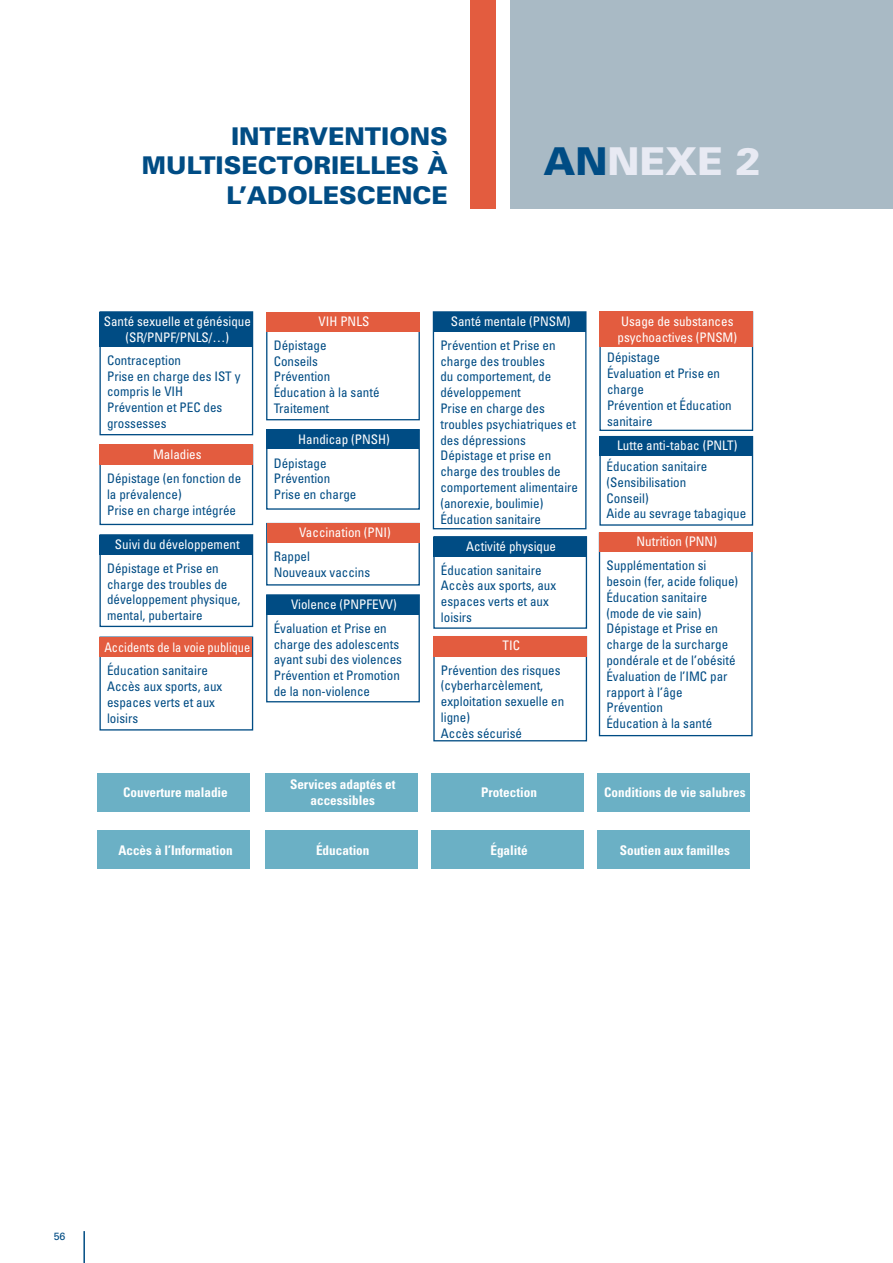
<style>
.page{position:relative;width:893px;height:1263px;background:#fff}
.page>*{position:absolute;margin:0;border:0;box-sizing:border-box;transform-origin:0 0}
.t1{font:900 38.4px "Univers";color:#e8eaf3}
.t2{font:900 24.45px/29.2px "Univers";color:#004c84;text-align:right}
.t3{font:700 condensed 13.35px/15.9px "Univers";color:#fff;text-align:center}
.t4{font:condensed 13.2px/15.8px "Univers";color:#004c84}
.t5{font:condensed 13.2px/15.8px "Univers";color:#fff;text-align:center}
.t6{font:condensed 13.2px "Univers";color:#fff;scale:.94 1}
.t7{font:10.5px "Univers";color:#004c84}
.s1{color:#004c84}
</style>
<div class="page">
<hr style="left:83px;top:1231px;width:2px;height:32px;background:#004c84">
<div style="left:510px;top:0;width:383px;height:208px;background:#a9bac5"></div>
<div style="left:470px;top:0;width:25px;height:208px;background:#e35c3f"></div>
<div style="left:99px;top:312px;width:153px;height:34px;background:#004c84"></div>
<div style="left:266px;top:430px;width:153px;height:19px;background:#004c84"></div>
<div style="left:266px;top:595px;width:153px;height:19px;background:#004c84"></div>
<div style="left:433px;top:537px;width:153px;height:19px;background:#004c84"></div>
<div style="left:99px;top:535px;width:153px;height:19px;background:#004c84"></div>
<div style="left:98px;top:773px;width:152px;height:38px;background:#6bb0c5"></div>
<div style="left:98px;top:830px;width:152px;height:38px;background:#6bb0c5"></div>
<div style="left:265px;top:830px;width:152px;height:38px;background:#6bb0c5"></div>
<div style="left:431px;top:830px;width:153px;height:38px;background:#6bb0c5"></div>
<div style="left:597px;top:830px;width:153px;height:38px;background:#6bb0c5"></div>
<div style="left:265px;top:773px;width:152px;height:38px;background:#6bb0c5"></div>
<div style="left:431px;top:773px;width:153px;height:38px;background:#6bb0c5"></div>
<div style="left:597px;top:773px;width:153px;height:38px;background:#6bb0c5"></div>
<div style="left:433px;top:312px;width:152px;height:19px;background:#004c84"></div>
<div style="left:599px;top:437px;width:153px;height:19px;background:#004c84"></div>
<div style="left:99px;top:311px;width:154px;height:124px;border:1px solid #004c84"></div>
<div style="left:266px;top:314px;width:154px;height:106px;border:1px solid #004c84"></div>
<div style="left:266px;top:429px;width:154px;height:81px;border:1px solid #004c84"></div>
<div style="left:266px;top:523px;width:154px;height:62px;border:1px solid #004c84"></div>
<div style="left:266px;top:594px;width:154px;height:108px;border:1px solid #004c84"></div>
<div style="left:433px;top:536px;width:154px;height:93px;border:1px solid #004c84"></div>
<div style="left:433px;top:636px;width:154px;height:105px;border:1px solid #004c84"></div>
<div style="left:599px;top:532px;width:154px;height:204px;border:1px solid #004c84"></div>
<div style="left:99px;top:444px;width:154px;height:81px;border:1px solid #004c84"></div>
<div style="left:99px;top:534px;width:154px;height:93px;border:1px solid #004c84"></div>
<div style="left:99px;top:636px;width:154px;height:94px;border:1px solid #004c84"></div>
<div style="left:433px;top:311px;width:153px;height:218px;border:1px solid #004c84"></div>
<div style="left:599px;top:311px;width:154px;height:120px;border:1px solid #004c84"></div>
<div style="left:599px;top:436px;width:154px;height:90px;border:1px solid #004c84"></div>
<div style="left:266px;top:312px;width:154px;height:19px;background:#e35c3f"></div>
<div style="left:599px;top:311px;width:154px;height:36px;background:#e35c3f"></div>
<div style="left:99px;top:444px;width:154px;height:21px;background:#e35c3f"></div>
<div style="left:599px;top:532px;width:154px;height:20px;background:#e35c3f"></div>
<div style="left:99px;top:637px;width:153px;height:20px;background:#e35c3f"></div>
<div style="left:433px;top:636px;width:154px;height:20px;background:#e35c3f"></div>
<div style="left:267px;top:523px;width:153px;height:19px;background:#e35c3f"></div>
<h2 class="t2" style="left:142px;top:121px;width:307px">INTERVENTIONS<br>MULTISECTORIELLES À<br>L’ADOLESCENCE</h2>
<h1 class="t1" style="left:544px;top:138px;width:219px"><span class="s1">AN</span>NEXE 2</h1>
<p class="t5" style="left:104px;top:313px;width:149px">Santé sexuelle et génésique (SR/PNPF/PNLS/…)</p>
<p class="t4" style="left:107px;top:352px;width:135px">Contraception<br>Prise en charge des IST y compris le VIH<br>Prévention et PEC des grossesses</p>
<p class="t5" style="left:153px;top:446px;width:50px">Maladies</p>
<p class="t4" style="left:107px;top:470px;width:136px">Dépistage (en fonction de la prévalence)<br>Prise en charge intégrée</p>
<p class="t5" style="left:451px;top:313px;width:121px">Santé mentale (PNSM)</p>
<p class="t5" style="left:319px;top:313px;width:52px">VIH PNLS</p>
<p class="t5" style="left:617px;top:313px;width:121px;text-align:left">Usage de substances psychoactives (PNSM)</p>
<p class="t4" style="left:440px;top:337px;width:139px">Prévention et Prise en charge des troubles<br>du comportement, de développement<br>Prise en charge des troubles psychiatriques et des dépressions<br>Dépistage et prise en charge des troubles de comportement alimentaire (anorexie, boulimie)<br>Éducation sanitaire</p>
<p class="t4" style="left:274px;top:337px;width:107px">Dépistage<br>Conseils<br>Prévention<br>Éducation à la santé<br>Traitement</p>
<p class="t4" style="left:607px;top:350px;width:126px">Dépistage<br>Évaluation et Prise en charge<br>Prévention et Éducation sanitaire</p>
<p class="t4" style="left:607px;top:458px;width:141px">Éducation sanitaire (Sensibilisation<br>Conseil)<br>Aide au sevrage tabagique</p>
<p class="t5" style="left:298px;top:431px;width:93px">Handicap (PNSH)</p>
<p class="t5" style="left:617px;top:437px;width:122px">Lutte anti-tabac (PNLT)</p>
<p class="t4" style="left:274px;top:455px;width:84px">Dépistage<br>Prévention<br>Prise en charge</p>
<p class="t5" style="left:299px;top:524px;width:93px">Vaccination (PNI)</p>
<p class="t5" style="left:115px;top:536px;width:126px">Suivi du développement</p>
<p class="t5" style="left:466px;top:538px;width:91px">Activité physique</p>
<p class="t4" style="left:274px;top:549px;width:98px">Rappel<br>Nouveaux vaccins</p>
<p class="t4" style="left:441px;top:562px;width:117px">Éducation sanitaire<br>Accès aux sports, aux espaces verts et aux loisirs</p>
<p class="t4" style="left:107px;top:560px;width:135px">Dépistage et Prise en charge des troubles de développement physique, mental, pubertaire</p>
<p class="t5" style="left:291px;top:596px;width:107px">Violence (PNPFEVV)</p>
<p class="t4" style="left:274px;top:620px;width:130px">Évaluation et Prise en charge des adolescents ayant subi des violences<br>Prévention et Promotion de la non-violence</p>
<p class="t6" style="left:104px;top:638px;width:157px">Accidents de la voie publique</p>
<p class="t5" style="left:502px;top:637px;width:19px">TIC</p>
<p class="t4" style="left:107px;top:662px;width:117px">Éducation sanitaire<br>Accès aux sports, aux espaces verts et aux loisirs</p>
<p class="t4" style="left:441px;top:662px;width:125px">Prévention des risques (cyberharcèlement, exploitation sexuelle en ligne)<br>Accès sécurisé</p>
<p class="t5" style="left:636px;top:533px;width:82px">Nutrition (PNN)</p>
<p class="t4" style="left:606px;top:557px;width:133px">Supplémentation si besoin (fer, acide folique)<br>Éducation sanitaire (mode de vie sain)<br>Dépistage et Prise en charge de la surcharge pondérale et de l’obésité<br>Évaluation de l’IMC par rapport à l’âge<br>Prévention<br>Éducation à la santé</p>
<p class="t3" style="left:123px;top:784px;width:106px">Couverture maladie</p>
<p class="t3" style="left:290px;top:777px;width:107px">Services adaptés et accessibles</p>
<p class="t3" style="left:481px;top:784px;width:57px">Protection</p>
<p class="t3" style="left:604px;top:784px;width:143px">Conditions de vie salubres</p>
<p class="t3" style="left:118px;top:842px;width:116px">Accès à l’Information</p>
<p class="t3" style="left:316px;top:842px;width:55px">Éducation</p>
<p class="t3" style="left:490px;top:842px;width:39px">Égalité</p>
<p class="t3" style="left:620px;top:842px;width:111px">Soutien aux familles</p>
<p class="t7" style="left:54px;top:1229px;width:13px">56</p>
</div>
